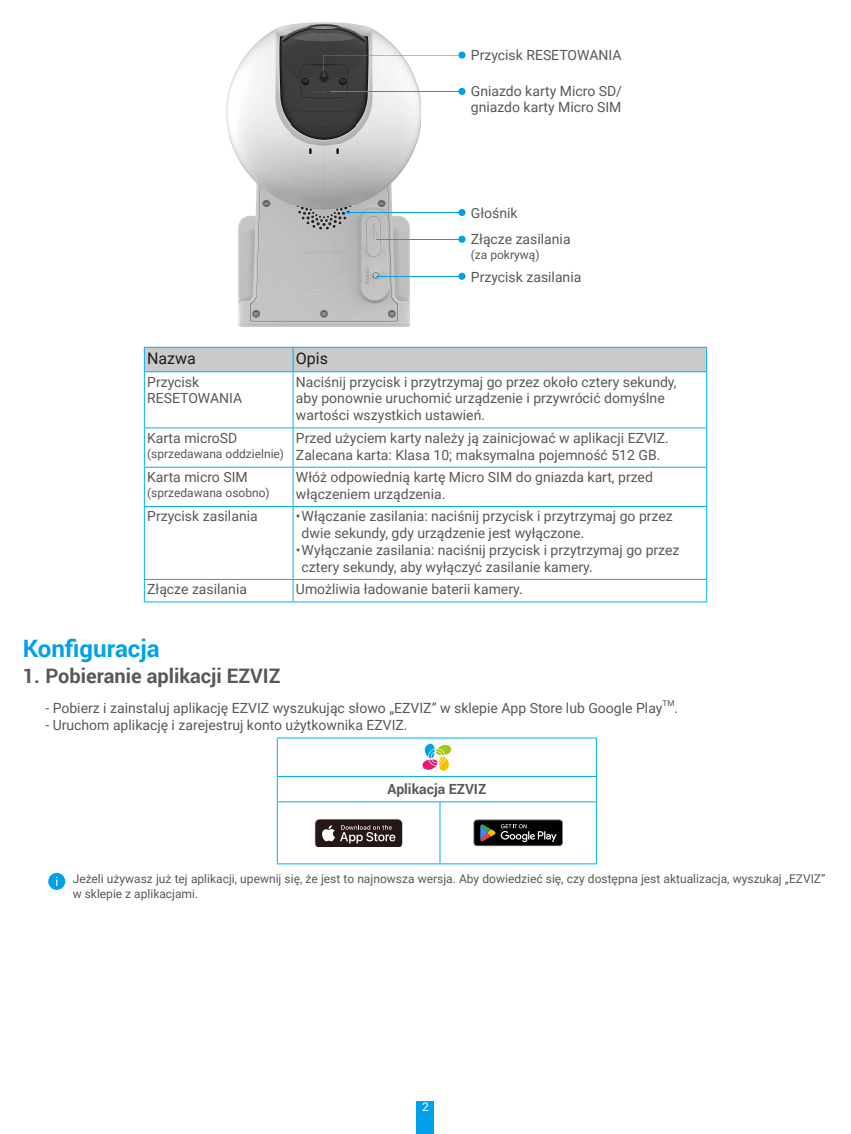
<style>
.page{position:relative;width:851px;height:1134px;background:#fff}
.page>*{position:absolute;margin:0;border:0;box-sizing:border-box;transform-origin:0 0}
.t1{font:700 24px "Roboto";color:#00a1e9}
.t2{font:700 20px "Roboto";color:#595857}
.t3{font:16px "Roboto";color:#231916}
.t4{font:14px/16.8px "Roboto";color:#595857}
.t5{font:700 14px "Roboto";color:#595857}
.t6{font:12px/14.4px "Roboto";color:#595857}
.t7{font:12px "Roboto";color:#fff}
.t8{font:8.2px "Roboto";color:#595857}
</style>
<div class="page">
<div style="left:417px;top:1101px;width:17px;height:33px;background:#00a1e9"></div>
<img style="left:227px;top:23px;width:194px;height:304px">
<div style="left:458px;top:209px;width:7px;height:7px;background:#00a1e9;border-radius:50%"></div>
<div style="left:458px;top:51px;width:7px;height:8px;background:#00a1e9;border-radius:50%"></div>
<div style="left:458px;top:236px;width:7px;height:7px;background:#00a1e9;border-radius:50%"></div>
<div style="left:458px;top:273px;width:7px;height:7px;background:#00a1e9;border-radius:50%"></div>
<hr style="left:344px;top:212px;width:114px;height:1px;background:#00a1e9">
<div style="left:458px;top:88px;width:7px;height:7px;background:#00a1e9;border-radius:50%"></div>
<hr style="left:329px;top:91px;width:129px;height:1px;background:#00a1e9">
<hr style="left:376px;top:239px;width:82px;height:1px;background:#00a1e9">
<hr style="left:376px;top:276px;width:82px;height:1px;background:#00a1e9">
<svg style="left:323px;top:55px;width:135px;height:17px"></svg>
<div style="left:144px;top:347px;width:563px;height:24px;background:#c9cacb"></div>
<hr style="left:144px;top:371px;width:149px;height:1px;background:#00afec">
<hr style="left:144px;top:372px;width:1px;height:55px;background:#00afec">
<hr style="left:293px;top:371px;width:414px;height:1px;background:#00afec">
<hr style="left:292px;top:372px;width:1px;height:55px;background:#00afec">
<hr style="left:706px;top:372px;width:1px;height:55px;background:#00afec">
<hr style="left:144px;top:427px;width:149px;height:1px;background:#00afec">
<hr style="left:144px;top:428px;width:1px;height:39px;background:#00afec">
<hr style="left:293px;top:427px;width:414px;height:1px;background:#00afec">
<hr style="left:292px;top:428px;width:1px;height:39px;background:#00afec">
<hr style="left:706px;top:428px;width:1px;height:39px;background:#00afec">
<hr style="left:144px;top:467px;width:149px;height:1px;background:#00afec">
<hr style="left:144px;top:468px;width:1px;height:38px;background:#00afec">
<hr style="left:293px;top:467px;width:414px;height:1px;background:#00afec">
<hr style="left:292px;top:468px;width:1px;height:38px;background:#00afec">
<hr style="left:706px;top:468px;width:1px;height:38px;background:#00afec">
<hr style="left:144px;top:506px;width:149px;height:1px;background:#00afec">
<hr style="left:144px;top:507px;width:1px;height:72px;background:#00afec">
<hr style="left:293px;top:506px;width:414px;height:1px;background:#00afec">
<hr style="left:292px;top:507px;width:1px;height:72px;background:#00afec">
<hr style="left:706px;top:507px;width:1px;height:72px;background:#00afec">
<hr style="left:144px;top:579px;width:149px;height:1px;background:#00afec">
<svg style="left:144px;top:580px;width:1px;height:21px"></svg>
<hr style="left:293px;top:579px;width:414px;height:1px;background:#00afec">
<svg style="left:292px;top:580px;width:1px;height:21px"></svg>
<svg style="left:706px;top:580px;width:1px;height:21px"></svg>
<hr style="left:144px;top:601px;width:149px;height:1px;background:#00afec">
<hr style="left:293px;top:601px;width:414px;height:1px;background:#00afec">
<hr style="left:277px;top:737px;width:163px;height:1px;background:#00afec">
<hr style="left:277px;top:738px;width:1px;height:38px;background:#00afec">
<hr style="left:440px;top:737px;width:156px;height:1px;background:#00afec">
<hr style="left:595px;top:738px;width:1px;height:38px;background:#00afec">
<hr style="left:277px;top:776px;width:163px;height:1px;background:#00afec">
<svg style="left:277px;top:777px;width:1px;height:24px"></svg>
<hr style="left:440px;top:776px;width:156px;height:1px;background:#00afec">
<svg style="left:595px;top:777px;width:1px;height:24px"></svg>
<hr style="left:277px;top:801px;width:163px;height:1px;background:#00afec">
<hr style="left:277px;top:802px;width:1px;height:61px;background:#00afec">
<hr style="left:440px;top:801px;width:156px;height:1px;background:#00afec">
<hr style="left:439px;top:802px;width:1px;height:61px;background:#00afec">
<hr style="left:595px;top:802px;width:1px;height:61px;background:#00afec">
<hr style="left:277px;top:863px;width:163px;height:1px;background:#00afec">
<hr style="left:440px;top:863px;width:156px;height:1px;background:#00afec">
<svg style="left:422px;top:744px;width:29px;height:27px"></svg>
<svg style="left:315px;top:819px;width:87px;height:28px;background:#4b413e"></svg>
<svg style="left:473px;top:820px;width:89px;height:26px;background:#282826"></svg>
<div style="left:48px;top:873px;width:17px;height:17px;background:#00a1e9;border-radius:50%"></div>
<p class="t4" style="left:470px;top:47px;width:152px">Przycisk RESETOWANIA</p>
<p class="t4" style="left:470px;top:82px;width:153px">Gniazdo karty Micro SD/ gniazdo karty Micro SIM</p>
<p class="t4" style="left:470px;top:204px;width:48px">Głośnik</p>
<p class="t4" style="left:470px;top:230px;width:101px">Złącze zasilania</p>
<p class="t6" style="left:470px;top:247px;width:70px">(za pokrywą)</p>
<p class="t4" style="left:470px;top:268px;width:112px">Przycisk zasilania</p>
<p class="t3" style="left:147px;top:347px;width:50px">Nazwa</p>
<p class="t3" style="left:296px;top:347px;width:34px">Opis</p>
<p class="t4" style="left:147px;top:373px;width:97px">Przycisk<br>RESETOWANIA</p>
<p class="t4" style="left:296px;top:373px;width:382px">Naciśnij przycisk i przytrzymaj go przez około cztery sekundy, aby ponownie uruchomić urządzenie i przywrócić domyślne wartości wszystkich ustawień.</p>
<p class="t4" style="left:147px;top:429px;width:92px">Karta microSD</p>
<p class="t6" style="left:147px;top:446px;width:138px">(sprzedawana oddzielnie)</p>
<p class="t4" style="left:296px;top:429px;width:374px">Przed użyciem karty należy ją zainicjować w aplikacji EZVIZ.<br>Zalecana karta: Klasa 10; maksymalna pojemność 512 GB.</p>
<p class="t4" style="left:147px;top:468px;width:102px">Karta micro SIM</p>
<p class="t6" style="left:147px;top:485px;width:124px">(sprzedawana osobno)</p>
<p class="t4" style="left:296px;top:468px;width:358px">Włóż odpowiednią kartę Micro SIM do gniazda kart, przed włączeniem urządzenia.</p>
<p class="t4" style="left:147px;top:507px;width:112px">Przycisk zasilania</p>
<p class="t4" style="left:301px;top:507px;width:372px;text-indent:-6px">•Włączanie zasilania: naciśnij przycisk i przytrzymaj go przez dwie sekundy, gdy urządzenie jest wyłączone.</p>
<p class="t4" style="left:301px;top:541px;width:379px;text-indent:-6px">•Wyłączanie zasilania: naciśnij przycisk i przytrzymaj go przez cztery sekundy, aby wyłączyć zasilanie kamery.</p>
<p class="t4" style="left:147px;top:580px;width:101px">Złącze zasilania</p>
<p class="t4" style="left:296px;top:580px;width:228px">Umożliwia ładowanie baterii kamery.</p>
<h1 class="t1" style="left:23px;top:632px;width:138px">Konfiguracja</h1>
<h2 class="t2" style="left:23px;top:662px;width:259px">1. Pobieranie aplikacji EZVIZ</h2>
<p class="t4" style="left:45px;top:699px;width:618px">- Pobierz i zainstaluj aplikację EZVIZ wyszukując słowo „EZVIZ” w sklepie App Store lub Google Play</p>
<p class="t8" style="left:662px;top:698px;width:13px">TM</p>
<p class="t4" style="left:674px;top:699px;width:5px">.</p>
<p class="t4" style="left:45px;top:716px;width:363px">- Uruchom aplikację i zarejestruj konto użytkownika EZVIZ.</p>
<p class="t5" style="left:387px;top:779px;width:100px">Aplikacja EZVIZ</p>
<p class="t6" style="left:73px;top:871px;width:754px">Jeżeli używasz już tej aplikacji, upewnij się, że jest to najnowsza wersja. Aby dowiedzieć się, czy dostępna jest aktualizacja, wyszukaj „EZVIZ” w sklepie z aplikacjami.</p>
<p class="t7" style="left:422px;top:1099px;width:8px">2</p>
</div>
